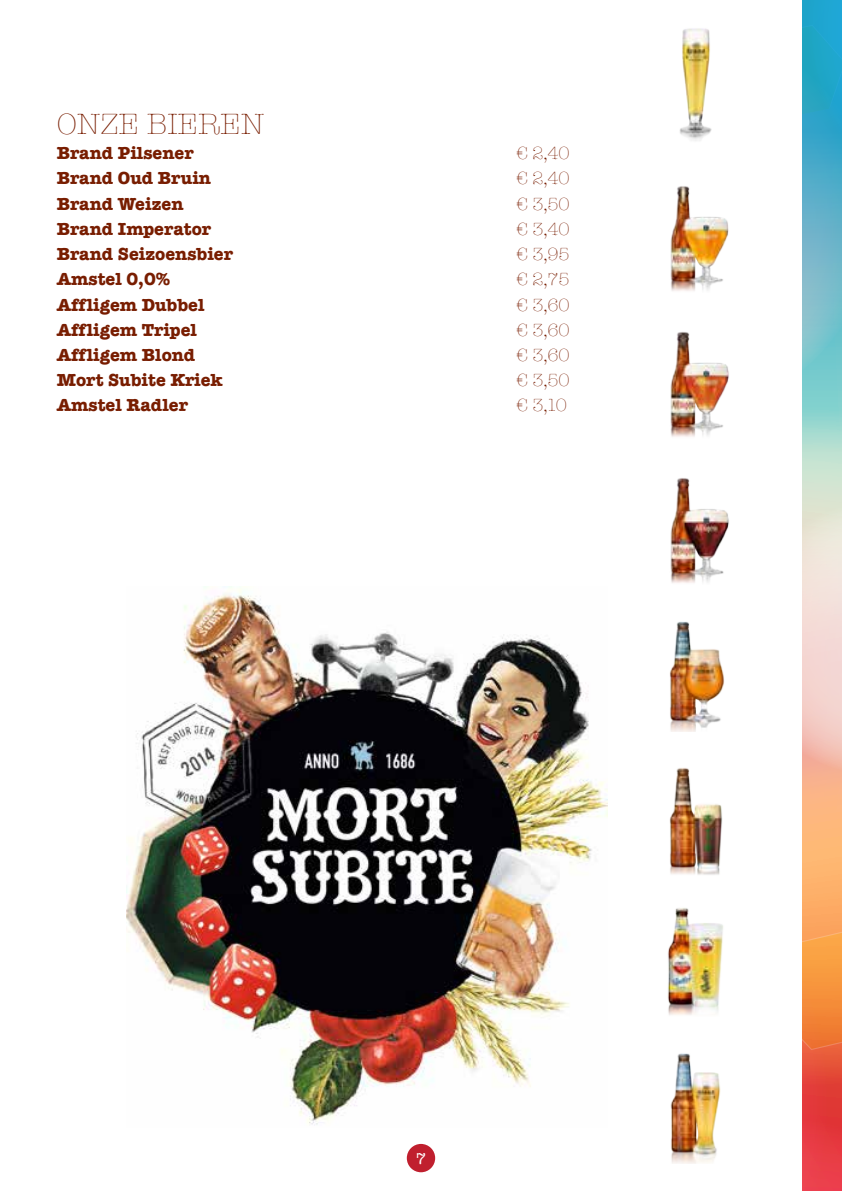
<style>
.page{position:relative;width:842px;height:1191px;background:#fff}
.page>*{position:absolute;margin:0;border:0;box-sizing:border-box;transform-origin:0 0}
.t1{font:300 30px "American Typewriter";color:#781d00}
.t2{font:700 18px "American Typewriter";color:#781d00}
.t3{font:300 18px "American Typewriter";color:#781d00}
.t4{font:16px "American Typewriter";color:#fff}
</style>
<div class="page">
<div style="left:407px;top:1143px;width:28px;height:29px;background:#c01f2e;border-radius:50%"></div>
<svg style="left:802px;top:457px;width:40px;height:734px;background:#efa788"></svg>
<svg style="left:802px;top:0;width:40px;height:457px;background:#5bb7cb"></svg>
<img style="left:679px;top:28px;width:33px;height:113px">
<img style="left:670px;top:186px;width:59px;height:105px">
<img style="left:670px;top:332px;width:59px;height:105px">
<img style="left:670px;top:478px;width:59px;height:105px">
<img style="left:669px;top:621px;width:56px;height:110px">
<img style="left:669px;top:768px;width:54px;height:107px">
<img style="left:667px;top:908px;width:56px;height:107px">
<img style="left:670px;top:1053px;width:51px;height:110px">
<img style="left:127px;top:586px;width:481px;height:539px">
<h1 class="t1" style="left:57px;top:102px;width:209px">ONZE BIEREN</h1>
<p class="t2" style="left:57px;top:138px;width:138px">Brand Pilsener</p>
<p class="t3" style="left:517px;top:140px;width:54px">€ 2,40</p>
<p class="t2" style="left:57px;top:163px;width:156px">Brand Oud Bruin</p>
<p class="t3" style="left:517px;top:165px;width:54px">€ 2,40</p>
<p class="t2" style="left:57px;top:188px;width:128px">Brand Weizen</p>
<p class="t3" style="left:517px;top:190px;width:54px">€ 3,50</p>
<p class="t2" style="left:57px;top:213px;width:156px">Brand Imperator</p>
<p class="t3" style="left:517px;top:216px;width:54px">€ 3,40</p>
<p class="t2" style="left:57px;top:238px;width:178px">Brand Seizoensbier</p>
<p class="t3" style="left:517px;top:241px;width:54px">€ 3,95</p>
<p class="t2" style="left:57px;top:264px;width:115px">Amstel 0,0%</p>
<p class="t3" style="left:517px;top:266px;width:54px">€ 2,75</p>
<p class="t2" style="left:57px;top:289px;width:149px">Affligem Dubbel</p>
<p class="t3" style="left:517px;top:291px;width:54px">€ 3,60</p>
<p class="t2" style="left:57px;top:314px;width:142px">Affligem Tripel</p>
<p class="t3" style="left:517px;top:316px;width:54px">€ 3,60</p>
<p class="t2" style="left:57px;top:339px;width:140px">Affligem Blond</p>
<p class="t3" style="left:517px;top:342px;width:54px">€ 3,60</p>
<p class="t2" style="left:57px;top:364px;width:168px">Mort Subite Kriek</p>
<p class="t3" style="left:517px;top:367px;width:54px">€ 3,50</p>
<p class="t2" style="left:57px;top:390px;width:133px">Amstel Radler</p>
<p class="t3" style="left:517px;top:392px;width:52px">€ 3,10</p>
<p class="t4" style="left:416px;top:1146px;width:12px">7</p>
</div>
